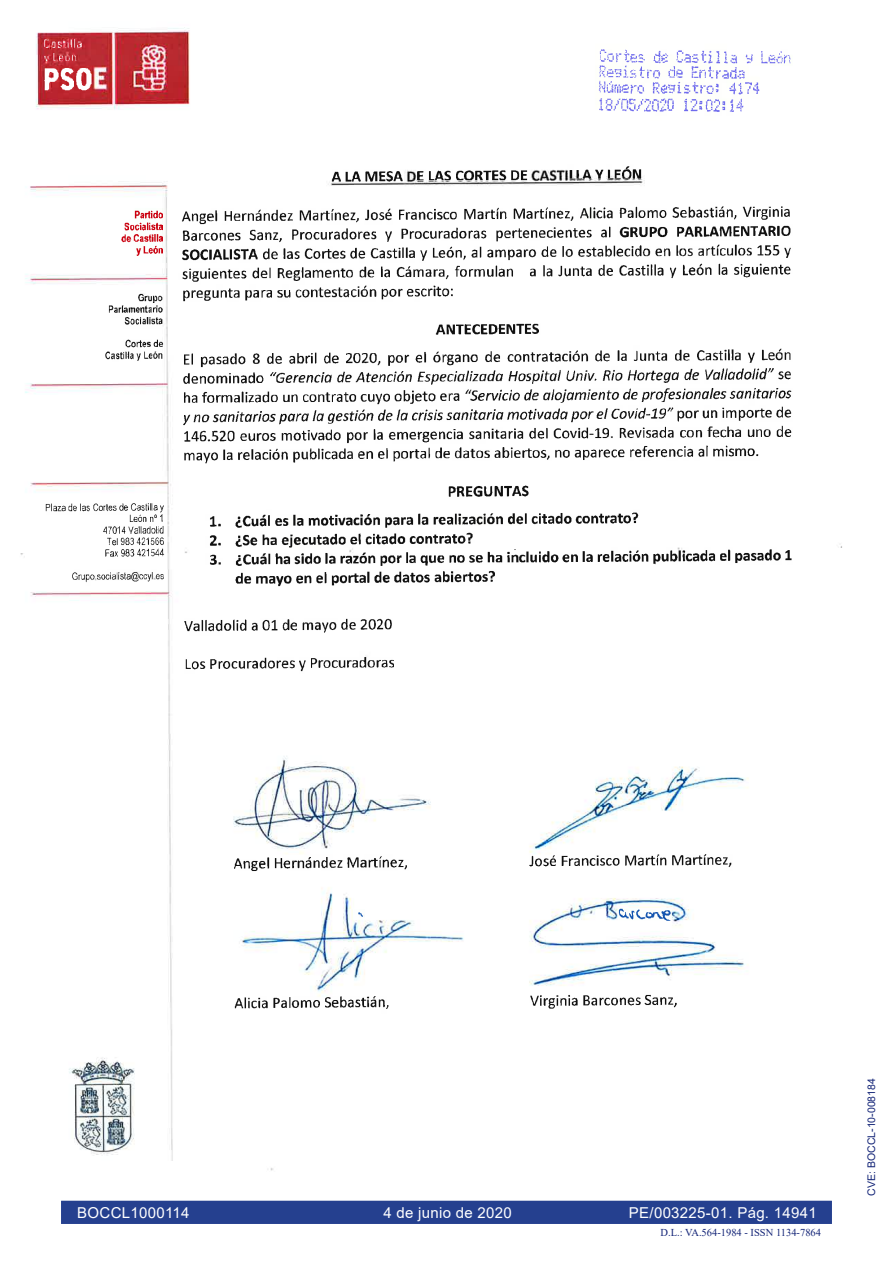
<style>
.page{position:relative;width:893px;height:1263px;background:#fff}
.page>*{position:absolute;margin:0;border:0;box-sizing:border-box;transform-origin:0 0}
.E_CVE{font:15px "Arial";letter-spacing:.02em;color:#fff}
.t1{font:10.5px "Times New Roman";color:#132477}
.t2{font:10.5px "Arial";color:#132477}
</style>
<div class="page">
<div style="left:60px;top:1200px;width:773px;height:25px;background:#25408f"></div>
<div style="left:60px;top:1199px;width:773px;height:26px;border:2px solid #fff"></div>
<img style="left:20px;top:27px;width:822px;height:1173px">
<img style="left:45px;top:38px;width:63px;height:52px">
<img style="left:598px;top:49px;width:194px;height:63px">
<img style="left:45px;top:166px;width:747px;height:843px">
<img style="left:357px;top:909px;width:315px;height:12px">
<p class="E_CVE" style="left:77px;top:1202px;width:114px">BOCCL1000114</p>
<p class="E_CVE" style="left:383px;top:1202px;width:130px">4 de junio de 2020</p>
<p class="E_CVE" style="left:629px;top:1202px;width:189px">PE/003225-01. Pág. 14941</p>
<p class="t1" style="left:661px;top:1225px;width:162px">D.L.: VA.564-1984 - ISSN 1134-7864</p>
<p class="t2" style="left:864px;top:1195px;width:119px;rotate:-90deg">CVE: BOCCL-10-008184</p>
</div>
